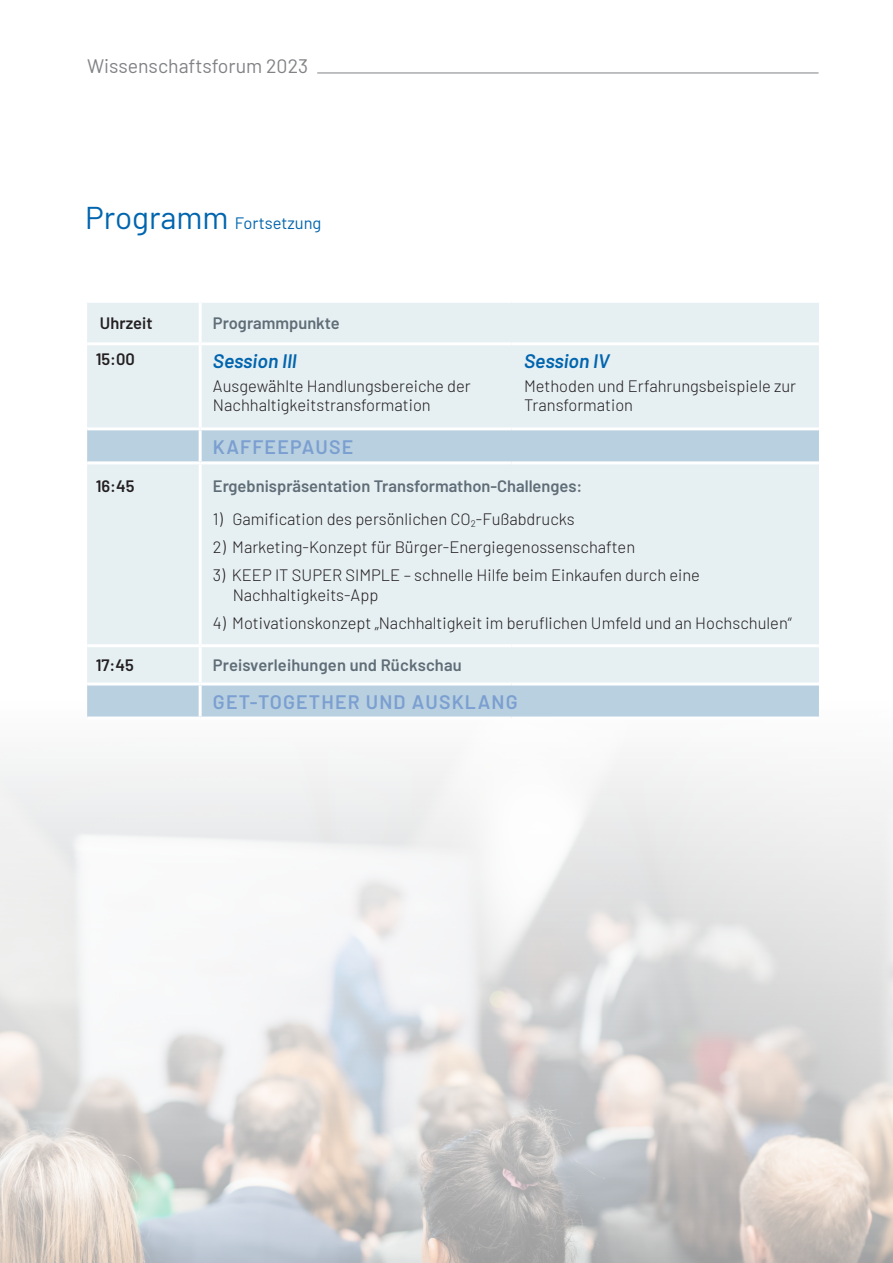
<style>
.page{position:relative;width:893px;height:1263px;background:#fff}
.page>*{position:absolute;margin:0;border:0;box-sizing:border-box;transform-origin:0 0}
.t1{font:600 19.5px "Barlow";letter-spacing:.06em;color:#7b9fd0}
.t2{font:19.5px "Barlow";color:#808285}
.t3{font:italic 600 19.5px "Barlow";color:#0065ae}
.t4{font:300 16.5px/19.8px "Barlow";color:#231f20}
.t5{font:600 16.5px "Barlow";color:#5f6d77}
.t6{font:600 16.5px "Barlow";color:#231f20}
.t7{font:16.5px "Barlow";color:#0065ae}
.s1{font-size:31.5px}
</style>
<div class="page">
<img style="left:0;top:759px;width:893px;height:504px">
<div style="left:87px;top:303px;width:732px;height:124px;background:#e6eff2"></div>
<svg style="left:87px;top:430px;width:732px;height:286px;background:#dce8ee"></svg>
<hr style="left:199px;top:303px;width:3px;height:39px;background:#fff">
<hr style="left:87px;top:342px;width:113px;height:3px;background:#fff">
<hr style="left:200px;top:342px;width:311px;height:3px;background:#fff">
<hr style="left:199px;top:345px;width:3px;height:82px;background:#fff">
<hr style="left:511px;top:342px;width:308px;height:3px;background:#fff">
<hr style="left:199px;top:430px;width:3px;height:31px;background:#fff">
<hr style="left:87px;top:461px;width:113px;height:3px;background:#fff">
<hr style="left:200px;top:461px;width:311px;height:3px;background:#fff">
<hr style="left:199px;top:464px;width:3px;height:180px;background:#fff">
<hr style="left:511px;top:461px;width:308px;height:3px;background:#fff">
<hr style="left:87px;top:644px;width:113px;height:3px;background:#fff">
<hr style="left:200px;top:644px;width:311px;height:3px;background:#fff">
<hr style="left:199px;top:647px;width:3px;height:35px;background:#fff">
<hr style="left:511px;top:644px;width:308px;height:3px;background:#fff">
<hr style="left:87px;top:682px;width:113px;height:3px;background:#fff">
<hr style="left:200px;top:682px;width:311px;height:3px;background:#fff">
<hr style="left:199px;top:685px;width:3px;height:31px;background:#fff">
<hr style="left:511px;top:682px;width:308px;height:3px;background:#fff">
<hr style="left:317px;top:73px;width:502px;height:1px;background:#808285">
<p class="t2" style="left:87px;top:52px;width:222px">Wissenschaftsforum 2023</p>
<p class="t7" style="left:85px;top:211px;width:238px"><span class="s1">Programm</span> Fortsetzung</p>
<p class="t6" style="left:100px;top:311px;width:54px">Uhrzeit</p>
<p class="t5" style="left:213px;top:311px;width:128px">Programmpunkte</p>
<p class="t6" style="left:96px;top:346px;width:41px">15:00</p>
<p class="t3" style="left:213px;top:346px;width:86px">Session III</p>
<p class="t4" style="left:213px;top:375px;width:259px">Ausgewählte Handlungsbereiche der<br>Nachhaltigkeitstransformation</p>
<p class="t1" style="left:213px;top:432px;width:142px">KAFFEEPAUSE</p>
<p class="t3" style="left:524px;top:346px;width:87px">Session IV</p>
<p class="t4" style="left:524px;top:375px;width:274px">Methoden und Erfahrungsbeispiele zur<br>Transformation</p>
<p class="t6" style="left:96px;top:474px;width:40px">16:45</p>
<p class="t5" style="left:213px;top:474px;width:371px">Ergebnispräsentation Transformathon-Challenges:</p>
<p class="t4" style="left:213px;top:508px;width:363px">1) Gamification des persönlichen CO<sub>2</sub>-Fußabdrucks</p>
<p class="t4" style="left:213px;top:536px;width:424px">2) Marketing-Konzept für Bürger-Energiegenossenschaften</p>
<p class="t4" style="left:233px;top:564px;width:469px;text-indent:-20px">3) KEEP IT SUPER SIMPLE – schnelle Hilfe beim Einkaufen durch eine<br>Nachhaltigkeits-App</p>
<p class="t4" style="left:213px;top:612px;width:580px">4) Motivationskonzept „Nachhaltigkeit im beruflichen Umfeld und an Hochschulen“</p>
<p class="t6" style="left:96px;top:653px;width:40px">17:45</p>
<p class="t5" style="left:213px;top:653px;width:250px">Preisverleihungen und Rückschau</p>
<p class="t1" style="left:213px;top:687px;width:306px">GET-TOGETHER UND AUSKLANG</p>
</div>
